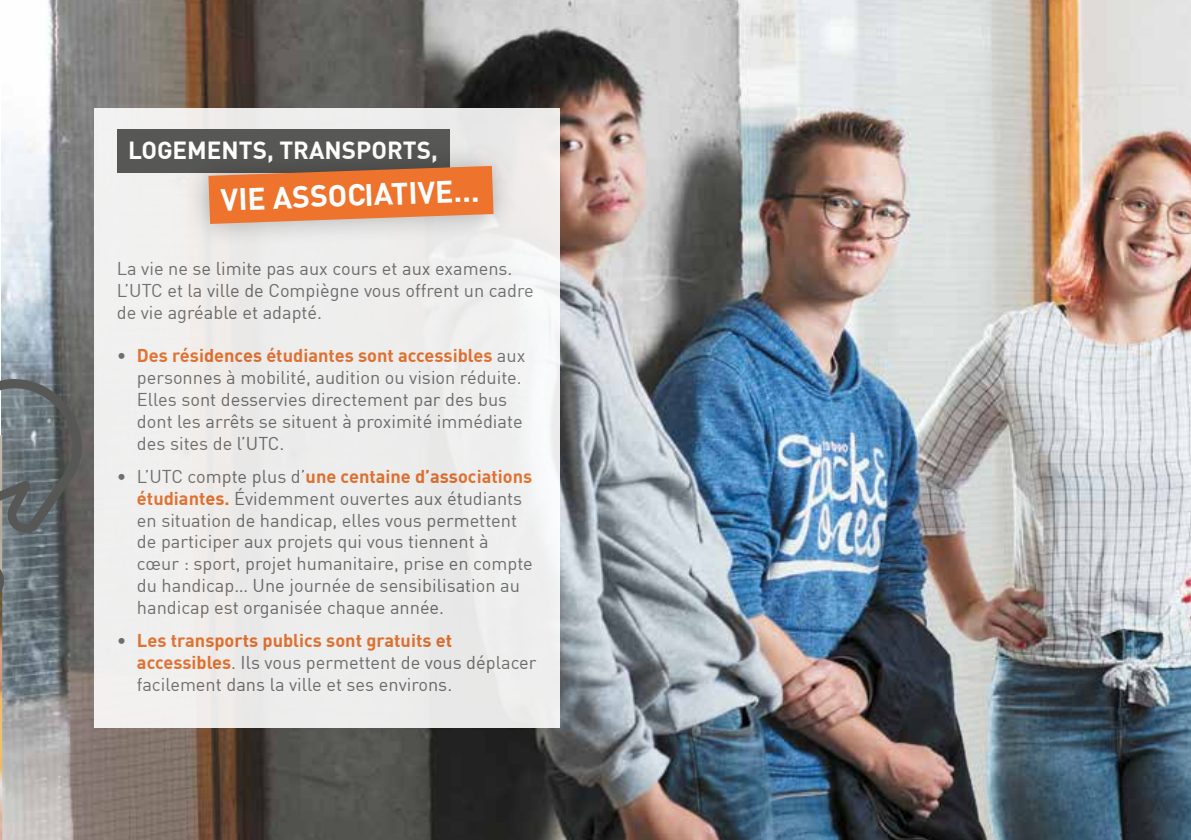
<style>
.page{position:relative;width:1191px;height:840px;background:#fff}
.page>*{position:absolute;margin:0;border:0;box-sizing:border-box;transform-origin:0 0}
.t1{font:700 30.4px "DIN";color:#fff}
.t2{font:700 24.2px "DIN";color:#fff}
.t3{font:18.2px/21.8px "DIN";color:#706f6f}
.s1{font-weight:700;color:#ee732c}
</style>
<div class="page">
<img style="left:1px;top:0;width:1190px;height:839px">
<div style="left:94px;top:109px;width:465px;height:618px;background:#eeeeed"></div>
<div style="left:117px;top:129px;width:332px;height:43px;background:#575756"></div>
<div style="left:184px;top:141px;width:334px;height:107px;background:#000;opacity:.26"></div>
<svg style="left:208px;top:166px;width:285px;height:58px;background:#df793f"></svg>
<img style="left:0;top:652px;width:2px;height:187px">
<svg style="left:0;top:379px;width:82px;height:273px;background:#666c6f"></svg>
<h2 class="t2" style="left:128px;top:135px;width:311px">LOGEMENTS, TRANSPORTS,</h2>
<h1 class="t1" style="left:220px;top:179px;width:260px;rotate:-2deg">VIE ASSOCIATIVE...</h1>
<p class="t3" style="left:117px;top:257px;width:418px">La vie ne se limite pas aux cours et aux examens.<br>L’UTC et la ville de Compiègne vous offrent un cadre de vie agréable et adapté.</p>
<p class="t3" style="left:137px;top:344px;width:390px;text-indent:-20px">• <span class="s1">Des résidences étudiantes sont accessibles</span> aux personnes à mobilité, audition ou vision réduite.<br>Elles sont desservies directement par des bus dont les arrêts se situent à proximité immédiate des sites de l’UTC.</p>
<p class="t3" style="left:137px;top:465px;width:397px;text-indent:-20px">• L’UTC compte plus d’<span class="s1">une centaine d’associations étudiantes.</span> Évidemment ouvertes aux étudiants en situation de handicap, elles vous permettent de participer aux projets qui vous tiennent à cœur : sport, projet humanitaire, prise en compte du handicap… Une journée de sensibilisation au handicap est organisée chaque année.</p>
<p class="t3" style="left:137px;top:629px;width:401px;text-indent:-20px">• <span class="s1">Les transports publics sont gratuits et accessibles</span>. Ils vous permettent de vous déplacer facilement dans la ville et ses environs.</p>
</div>
